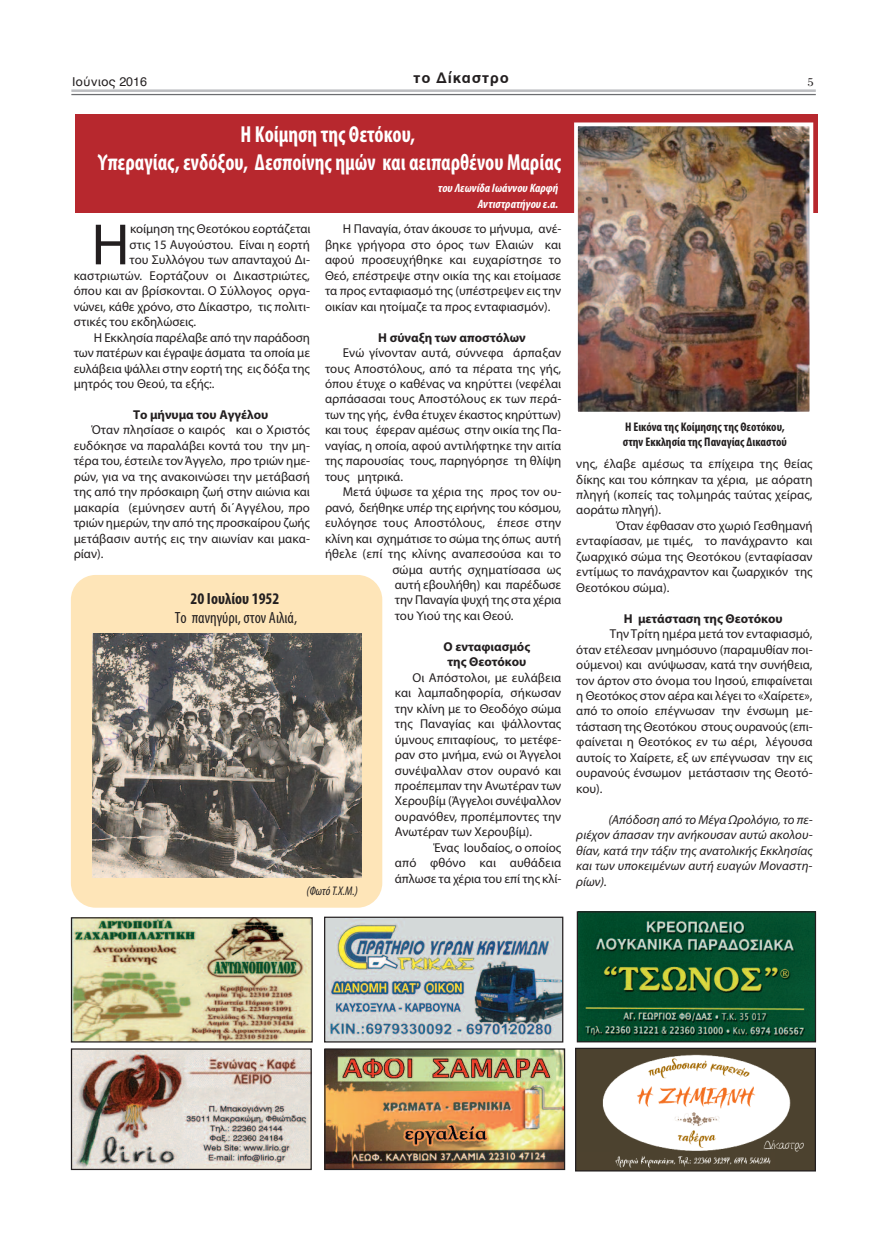
<style>
.page{position:relative;width:886px;height:1241px;background:#fff}
.page>*{position:absolute;margin:0;border:0;box-sizing:border-box;transform-origin:0 0}
.t1{font:58.75px "Myriad Pro";color:#231f20}
.t2{font:700 condensed 23.25px/27.9px "Myriad Pro";color:#fff;text-align:center;scale:.91 1}
.t3{font:condensed 16.25px "Myriad Pro";color:#231f20}
.t4{font:700 condensed 16.25px "Myriad Pro";color:#231f20}
.t5{font:700 15px "Helvetica";letter-spacing:.05em;color:#231f20}
.t6{font:12.88px/15.5px "Myriad Pro";color:#231f20;text-align:justify}
.t7{font:italic 12.88px/15.5px "Myriad Pro";letter-spacing:.01em;color:#231f20;text-align:justify}
.t8{font:700 12.88px/15.5px "Myriad Pro";color:#231f20}
.t9{font:700 condensed 12.5px/15px "Myriad Pro";color:#231f20}
.t10{font:italic condensed 12.5px "Myriad Pro";color:#231f20}
.t11{font:12.5px "Helvetica";color:#231f20}
.t12{font:12.5px "PF Bodoni Text Poly";color:#231f20}
.t13{font:italic 700 condensed 12.12px/15.9px "Myriad Pro";color:#fff;text-align:right}
</style>
<div class="page">
<div style="left:75px;top:114px;width:742px;height:99px;background:#b7282e"></div>
<hr style="left:71px;top:89px;width:745px;height:3px;background:#bcbdc0">
<hr style="left:71px;top:94px;width:745px;height:1px;background:#6c6d70">
<img style="left:579px;top:913px;width:235px;height:127px">
<div style="left:577px;top:911px;width:239px;height:131px;border:1px solid #231f20"></div>
<img style="left:326px;top:918px;width:235px;height:122px">
<div style="left:324px;top:916px;width:239px;height:126px;border:1px solid #231f20"></div>
<img style="left:73px;top:919px;width:238px;height:121px">
<div style="left:71px;top:917px;width:242px;height:125px;border:1px solid #231f20"></div>
<img style="left:73px;top:1050px;width:237px;height:117px">
<div style="left:71px;top:1048px;width:241px;height:121px;border:1px solid #231f20"></div>
<img style="left:326px;top:1050px;width:237px;height:117px">
<div style="left:324px;top:1048px;width:241px;height:121px;border:1px solid #231f20"></div>
<img style="left:577px;top:1049px;width:237px;height:120px">
<div style="left:575px;top:1047px;width:241px;height:124px;border:1px solid #231f20"></div>
<img style="left:579px;top:127px;width:229px;height:283px">
<div style="left:574px;top:122px;width:239px;height:293px;border:4px solid #fff"></div>
<div style="left:71px;top:575px;width:311px;height:332px;background:#fee5b8;border-radius:25px"></div>
<img style="left:92px;top:633px;width:270px;height:243px">
<p class="t11" style="left:72px;top:76px;width:77px">Ιούνιος 2016</p>
<p class="t5" style="left:413px;top:72px;width:97px">το Δίκαστρο</p>
<p class="t12" style="left:807px;top:75px;width:8px">5</p>
<h2 class="t2" style="left:98px;top:122px;width:511px">Η Κοίμηση της Θετόκου,<br>Υπεραγίας, ενδόξου, Δεσποίνης ημών και αειπαρθένου Μαρίας</h2>
<p class="t13" style="left:438px;top:181px;width:121px">του Λεωνίδα Ιωάννου Καρφή<br>Αντιστρατήγου ε.α.</p>
<h1 class="t1" style="left:91px;top:222px;width:40px">Η</h1>
<p class="t6" style="left:130px;top:222px;width:182px">κοίμηση της Θεοτόκου εορτάζεται</p>
<p class="t6" style="left:325px;top:222px;width:238px;text-indent:18px">Η Παναγία, όταν άκουσε το μήνυμα, ανέ&shy;βηκε γρήγορα στο όρος των Ελαιών και αφού προσευχήθηκε και ευχαρίστησε το Θεό, επέστρεψε στην οικία της και ετοίμασε τα προς ενταφιασμό της (υπέστρεψεν εις την οικίαν και ητοίμαζε τα προς ενταφιασμόν).</p>
<p class="t8" style="left:378px;top:330px;width:149px">Η σύναξη των αποστόλων</p>
<p class="t6" style="left:325px;top:346px;width:238px;text-indent:18px">Ενώ γίνονταν αυτά, σύννεφα άρπαξαν τους Αποστόλους, από τα πέρατα της γής, όπου έτυχε ο καθένας να κηρύττει (νεφέλαι αρπάσασαι τους Αποστόλους εκ των περά&shy;των της γής, ένθα έτυχεν έκαστος κηρύττων) και τους έφεραν αμέσως στην οικία της Πα&shy;ναγίας, η οποία, αφού αντιλήφτηκε την αιτία της παρουσίας τους, παρηγόρησε τη θλίψη τους μητρικά.</p>
<p class="t6" style="left:343px;top:485px;width:220px">Μετά ύψωσε τα χέρια της προς τον ου-</p>
<p class="t6" style="left:325px;top:500px;width:238px">ρανό, δεήθηκε υπέρ της ειρήνης του κόσμου,</p>
<p class="t6" style="left:325px;top:516px;width:238px">ευλόγησε τους Αποστόλους, έπεσε στην</p>
<p class="t6" style="left:325px;top:531px;width:238px">κλίνη και σχημάτισε το σώμα της όπως αυτή</p>
<p class="t6" style="left:325px;top:547px;width:238px">ήθελε (επί της κλίνης αναπεσούσα και το</p>
<p class="t6" style="left:392px;top:562px;width:170px">σώμα αυτής σχηματίσασα ως</p>
<p class="t6" style="left:395px;top:578px;width:168px">αυτή εβουλήθη) και παρέδωσε</p>
<p class="t6" style="left:395px;top:593px;width:168px">την Παναγία ψυχή της στα χέρια</p>
<p class="t6" style="left:395px;top:608px;width:120px">του Υιού της και Θεού.</p>
<p class="t8" style="left:444px;top:639px;width:88px">Ο ενταφιασμός της Θεοτόκου</p>
<p class="t6" style="left:395px;top:670px;width:168px;text-indent:18px">Οι Απόστολοι, με ευλάβεια και λαμπαδηφορία, σήκωσαν την κλίνη με το Θεοδόχο σώμα της Παναγίας και ψάλλοντας ύμνους επιταφίους, το μετέφε&shy;ραν στο μνήμα, ενώ οι Άγγελοι συνέψαλλαν στον ουρανό και προέπεμπαν την Ανωτέραν των Χερουβίμ (Άγγελοι συνέψαλλον ουρανόθεν, προπέμποντες την Ανωτέραν των Χερουβίμ).</p>
<p class="t6" style="left:395px;top:840px;width:168px;text-indent:39px">Ένας Ιουδαίος, ο οποίος από φθόνο και αυθάδεια άπλωσε τα χέρια του επί της κλί-</p>
<p class="t6" style="left:129px;top:238px;width:182px">στις 15 Αυγούστου. Είναι η εορτή</p>
<p class="t6" style="left:129px;top:253px;width:182px">του Συλλόγου των απανταχού Δι-</p>
<p class="t6" style="left:74px;top:269px;width:238px">καστριωτών. Εορτάζουν οι Δικαστριώτες,</p>
<p class="t6" style="left:74px;top:284px;width:238px">όπου και αν βρίσκονται. Ο Σύλλογος οργα-</p>
<p class="t6" style="left:74px;top:299px;width:238px">νώνει, κάθε χρόνο, στο Δίκαστρο, τις πολιτι-</p>
<p class="t6" style="left:74px;top:315px;width:124px">στικές του εκδηλώσεις.</p>
<p class="t6" style="left:94px;top:330px;width:218px">Η Εκκλησία παρέλαβε από την παράδοση</p>
<p class="t6" style="left:74px;top:346px;width:238px">των πατέρων και έγραψε άσματα τα οποία με</p>
<p class="t6" style="left:74px;top:361px;width:238px">ευλάβεια ψάλλει στην εορτή της εις δόξα της</p>
<p class="t6" style="left:74px;top:377px;width:142px">μητρός του Θεού, τα εξής:.</p>
<p class="t8" style="left:133px;top:408px;width:137px">Το μήνυμα του Αγγέλου</p>
<p class="t6" style="left:74px;top:423px;width:238px;text-indent:18px">Όταν πλησίασε ο καιρός και ο Χριστός ευδόκησε να παραλάβει κοντά του την μη&shy;τέρα του, έστειλε τονΆγγελο, προ τριών ημε&shy;ρών, για να της ανακοινώσει την μετάβασή της από την πρόσκαιρη ζωή στην αιώνια και μακαρία (εμύνησεν αυτή δι΄Αγγέλου, προ τριών ημερών, την από της προσκαίρου ζωής μετάβασιν αυτής εις την αιωνίαν και μακα&shy;ρίαν).</p>
<p class="t4" style="left:191px;top:592px;width:90px">20 Ιουλίου 1952</p>
<p class="t3" style="left:175px;top:611px;width:124px">Το πανηγύρι, στον Αιλιά,</p>
<p class="t10" style="left:307px;top:886px;width:53px">(ΦωτόΤ.Χ.Μ.)</p>
<p class="t9" style="left:623px;top:420px;width:166px">Η Εικόνα της Κοίμησης της Θεοτόκου, στην Εκκλησία της Παναγίας Δικαστού</p>
<p class="t6" style="left:576px;top:457px;width:238px">νης, έλαβε αμέσως τα επίχειρα της θείας δίκης και του κόπηκαν τα χέρια, με αόρατη πληγή (κοπείς τας τολμηράς ταύτας χείρας, αοράτω πληγή).</p>
<p class="t6" style="left:576px;top:519px;width:238px;text-indent:40px">Όταν έφθασαν στο χωριό Γεσθημανή ενταφίασαν, με τιμές, το πανάχραντο και ζωαρχικό σώμα της Θεοτόκου (ενταφίασαν εντίμως το πανάχραντον και ζωαρχικόν της Θεοτόκου σώμα).</p>
<p class="t8" style="left:624px;top:611px;width:160px">Η μετάσταση της Θεοτόκου</p>
<p class="t6" style="left:576px;top:627px;width:238px;text-indent:33px">Την Τρίτη ημέρα μετά τον ενταφιασμό, όταν ετέλεσαν μνημόσυνο (παραμυθίαν ποι&shy;ούμενοι) και ανύψωσαν, κατά την συνήθεια, τον άρτον στο όνομα του Ιησού, επιφαίνεται η Θεοτόκος στον αέρα και λέγει το «Χαίρετε», από το οποίο επέγνωσαν την ένσωμη με&shy;τάσταση της Θεοτόκου στους ουρανούς (επι&shy;φαίνεται η Θεοτόκος εν τω αέρι, λέγουσα αυτοίς το Χαίρετε, εξ ων επέγνωσαν την εις ουρανούς ένσωμον μετάστασιν της Θεοτό&shy;κου).</p>
<p class="t7" style="left:576px;top:812px;width:238px;text-indent:32px">(Απόδοση από το Μέγα Ωρολόγιο, το πε&shy;ριέχον άπασαν την ανήκουσαν αυτώ ακολου&shy;θίαν, κατά την τάξιν της ανατολικής Εκκλησίας και των υποκειμένων αυτή ευαγών Μοναστη&shy;ρίων).</p>
</div>
